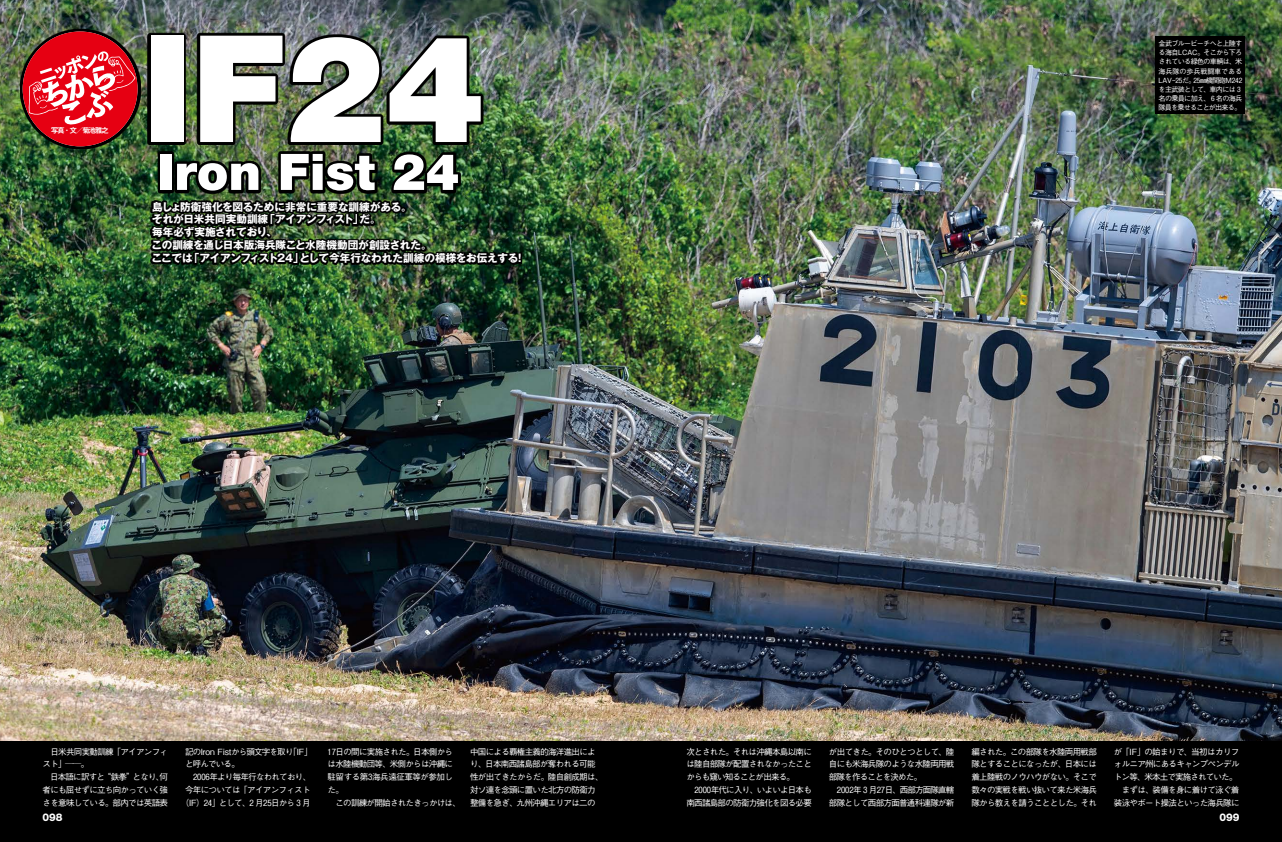
<style>
.page{position:relative;width:1282px;height:842px;background:#fff}
.page>*{position:absolute;margin:0;border:0;box-sizing:border-box;transform-origin:0 0}
.t1{font:900 148.9px "Helvetica Neue LT Std";color:#fff}
.t2{font:900 50.4px "Helvetica Neue LT Std";color:#fff}
.t3{font:700 10.6px/12.8px "Gothic MB101 Pro";letter-spacing:-.01em;color:#fff}
.t4{font:800 10.6px "Helvetica Neue LT Std";color:#fff}
.t5{font:500 8.5px/12.8px "Gothic BBB Pro";letter-spacing:-.085em;color:#fff}
.t6{font:500 8.5px "Gothic BBB Pro";letter-spacing:-.055em;color:#fff}
.t7{font:500 7.1px/9.2px "Gothic BBB Pro";letter-spacing:-.095em;color:#fff}
.t8{font:700 7.1px "Gothic MB101 Pro De";letter-spacing:-.11em;color:#fff}
</style>
<div class="page">
<img style="left:0;top:0;width:1281px;height:741px">
<div style="left:0;top:741px;width:1281px;height:101px;background:#000"></div>
<img style="left:20px;top:29px;width:121px;height:120px">
<img style="left:23px;top:32px;width:114px;height:114px">
<img style="left:150px;top:200px;width:372px;height:64px">
<div style="left:1155px;top:37px;width:89px;height:77px;background:#000"></div>
<img style="left:158px;top:151px;width:302px;height:42px">
<img style="left:148px;top:33px;width:335px;height:112px">
<p class="t8" style="left:51px;top:125px;width:59px">写真・文／菊池雅之</p>
<h1 class="t1" style="left:142px;top:0;width:344px">IF24</h1>
<h2 class="t2" style="left:157px;top:142px;width:303px">Iron Fist 24</h2>
<p class="t3" style="left:151px;top:199px;width:375px">島しょ防衛強化を図るために非常に重要な訓練がある。<br>それが日米共同実動訓練「アイアンフィスト」だ。<br>毎年必ず実施されており、<br>この訓練を通じ日本版海兵隊こと水陸機動団が創設された。<br>ここでは「アイアンフィスト24」として今年行なわれた訓練の模様をお伝えする！</p>
<p class="t7" style="left:1158px;top:38px;width:85px">金武ブルービーチへと上陸する海自LCAC。そこから下ろされている緑色の車輌は、米海兵隊の歩兵戦闘車である<br>LAV-25だ。25㎜機関砲Ｍ242を主武装として、車内には３名の乗員に加え、６名の海兵隊員を乗せることが出来る。</p>
<p class="t5" style="left:43px;top:744px;width:127px">　日米共同実動訓練「アイアンフィスト」──。<br>　日本語に訳すと“鉄拳”となり、何者にも屈せずに立ち向かっていく強さを意味している。部内では英語表</p>
<p class="t6" style="left:185px;top:744px;width:129px">記のIron Fistから頭文字を取り「IF」</p>
<p class="t5" style="left:185px;top:757px;width:56px">と呼んでいる。</p>
<p class="t5" style="left:185px;top:769px;width:128px">　2006年より毎年行なわれており、</p>
<p class="t5" style="left:185px;top:782px;width:127px">今年については「アイアンフィスト</p>
<p class="t6" style="left:181px;top:795px;width:131px">（IF）24」として、２月25日から３月</p>
<p class="t5" style="left:327px;top:744px;width:135px">17日の間に実施された。日本側からは水陸機動団等、米側からは沖縄に駐留する第3海兵遠征軍等が参加した。<br>　この訓練が開始されたきっかけは、</p>
<p class="t5" style="left:470px;top:744px;width:135px">中国による覇権主義的海洋進出により、日本南西諸島部が奪われる可能性が出てきたからだ。陸自創成期は、対ソ連を念頭に置いた北方の防衛力整備を急ぎ、九州沖縄エリアは二の</p>
<p class="t5" style="left:686px;top:744px;width:127px">次とされた。それは沖縄本島以南には陸自部隊が配置されなかったことからも窺い知ることが出来る。　2000年代に入り、いよいよ日本も南西諸島部の防衛力強化を図る必要</p>
<p class="t5" style="left:828px;top:744px;width:127px">が出てきた。そのひとつとして、陸自にも米海兵隊のような水陸両用戦部隊を作ることを決めた。<br>　2002年３月27日、西部方面隊直轄部隊として西部方面普通科連隊が新</p>
<p class="t5" style="left:971px;top:744px;width:127px;text-align:justify">編された。この部隊を水陸両用戦部隊とすることになったが、日本には着上陸戦のノウハウがない。そこで数々の実戦を戦い抜いて来た米海兵隊から教えを請うこととした。それ</p>
<p class="t5" style="left:1113px;top:744px;width:127px">が「IF」の始まりで、当初はカリフォルニア州にあるキャンプペンデルトン等、米本土で実施されていた。　まずは、装備を身に着けて泳ぐ着装泳やボート操法といった海兵隊に</p>
<p class="t4" style="left:43px;top:810px;width:22px">098</p>
<p class="t4" style="left:1219px;top:810px;width:22px">099</p>
</div>
